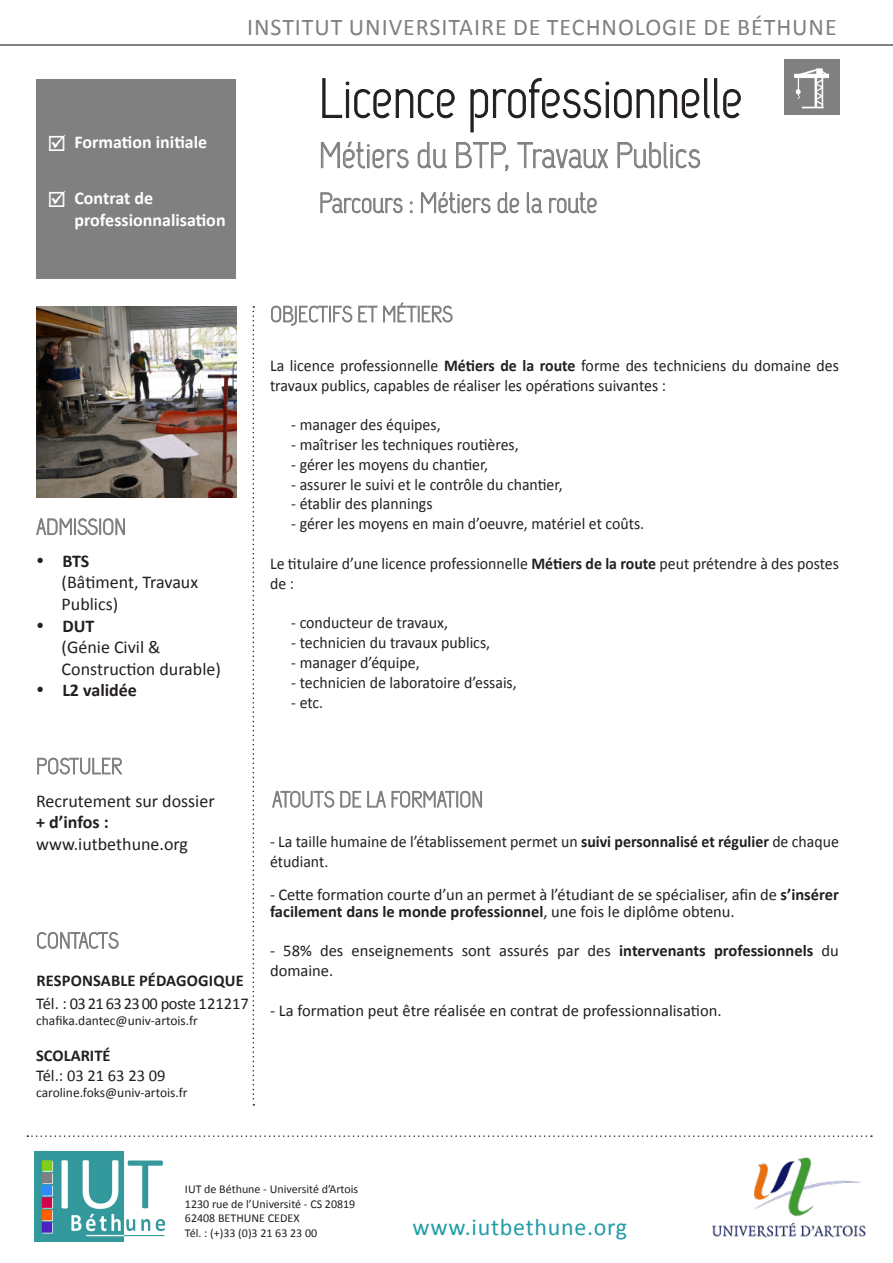
<style>
.page{position:relative;width:893px;height:1263px;background:#fff}
.page>*{position:absolute;margin:0;border:0;box-sizing:border-box;transform-origin:0 0}
.t1{font:55.5px "Capsuula";color:#231f20}
.t2{font:36px "Capsuula";color:#808080}
.t3{font:24px "Calibri";letter-spacing:.04em;color:#808080}
.t4{font:24px "Calibri";letter-spacing:.03em;color:#219da8}
.t5{font:18px/21.6px "Calibri";color:#231f20}
.t6{font:700 18px "Calibri";color:#fff}
.t7{font:700 18px "Calibri";color:#231f20}
.t8{font:16.5px/19.8px "Calibri";color:#231f20;scale:.96 1}
.t9{font:16.5px/16.5px "Calibri";color:#231f20}
.t10{font:700 16.5px "Calibri";letter-spacing:.01em;color:#231f20}
.t11{font:16.5px "Calibri";letter-spacing:-.035em;color:#231f20}
.t12{font:13.5px "Calibri";color:#231f20}
.t13{font:12px "Calibri";color:#231f20}
.s1{font-weight:700}
</style>
<div class="page">
<img style="left:785px;top:60px;width:55px;height:55px">
<div style="left:36px;top:79px;width:200px;height:200px;background:#808080"></div>
<img style="left:36px;top:306px;width:200px;height:191px">
<svg style="left:253px;top:306px;width:1px;height:800px"></svg>
<svg style="left:271px;top:302px;width:182px;height:24px"></svg>
<hr style="left:0;top:45px;width:893px;height:1px;background:#808080">
<svg style="left:272px;top:790px;width:89px;height:18px"></svg>
<svg style="left:367px;top:790px;width:115px;height:18px"></svg>
<svg style="left:36px;top:518px;width:89px;height:18px"></svg>
<img style="left:34px;top:1152px;width:131px;height:90px">
<img style="left:712px;top:1157px;width:154px;height:81px">
<svg style="left:27px;top:1135px;width:845px;height:2px"></svg>
<svg style="left:37px;top:757px;width:86px;height:18px"></svg>
<svg style="left:37px;top:932px;width:82px;height:17px"></svg>
<svg style="left:322px;top:78px;width:133px;height:41px"></svg>
<svg style="left:470px;top:78px;width:271px;height:55px"></svg>
<svg style="left:321px;top:141px;width:88px;height:28px"></svg>
<svg style="left:417px;top:142px;width:30px;height:27px"></svg>
<svg style="left:456px;top:142px;width:53px;height:29px"></svg>
<svg style="left:517px;top:142px;width:92px;height:27px"></svg>
<svg style="left:617px;top:142px;width:84px;height:27px"></svg>
<svg style="left:320px;top:192px;width:83px;height:22px"></svg>
<svg style="left:409px;top:201px;width:4px;height:12px"></svg>
<svg style="left:421px;top:192px;width:70px;height:22px"></svg>
<svg style="left:497px;top:192px;width:23px;height:22px"></svg>
<svg style="left:527px;top:192px;width:15px;height:22px"></svg>
<svg style="left:549px;top:192px;width:48px;height:22px"></svg>
<p class="t6" style="left:74px;top:131px;width:134px">Formation initiale</p>
<p class="t6" style="left:74px;top:187px;width:80px">Contrat de</p>
<p class="t6" style="left:74px;top:208px;width:153px">professionnalisation</p>
<p class="t3" style="left:247px;top:12px;width:591px">INSTITUT UNIVERSITAIRE DE TECHNOLOGIE DE BÉTHUNE</p>
<p class="t1" style="left:319px;top:67px;width:425px">Licence professionnelle</p>
<p class="t2" style="left:319px;top:135px;width:384px">Métiers du BTP, Travaux Publics</p>
<p class="t7" style="left:36px;top:549px;width:55px">• BTS</p>
<p class="t5" style="left:62px;top:572px;width:138px">(Bâtiment, Travaux<br>Publics)</p>
<p class="t7" style="left:36px;top:614px;width:60px">• DUT</p>
<p class="t5" style="left:62px;top:636px;width:161px">(Génie Civil &amp;<br>Construction durable)</p>
<p class="t7" style="left:36px;top:679px;width:102px">• L2 validée</p>
<p class="t8" style="left:270px;top:355px;width:594px">La licence professionnelle <span class="s1">Métiers de la route</span> forme des techniciens du domaine des travaux publics, capables de réaliser les opérations suivantes :</p>
<p class="t8" style="left:291px;top:415px;width:157px">- manager des équipes,</p>
<p class="t8" style="left:291px;top:435px;width:238px">- maîtriser les techniques routières,</p>
<p class="t8" style="left:291px;top:454px;width:207px">- gérer les moyens du chantier,</p>
<p class="t8" style="left:291px;top:474px;width:284px">- assurer le suivi et le contrôle du chantier,</p>
<p class="t8" style="left:291px;top:494px;width:149px">- établir des plannings</p>
<p class="t8" style="left:291px;top:514px;width:369px">- gérer les moyens en main d’oeuvre, matériel et coûts.</p>
<p class="t8" style="left:270px;top:553px;width:594px">Le titulaire d’une licence professionnelle <span class="s1">Métiers de la route</span> peut prétendre à des postes de :</p>
<p class="t8" style="left:291px;top:613px;width:165px">- conducteur de travaux,</p>
<p class="t8" style="left:291px;top:633px;width:209px">- technicien du travaux publics,</p>
<p class="t8" style="left:291px;top:652px;width:135px">- manager d’équipe,</p>
<p class="t8" style="left:291px;top:672px;width:236px">- technicien de laboratoire d’essais,</p>
<p class="t8" style="left:291px;top:692px;width:35px">- etc.</p>
<p class="t5" style="left:36px;top:790px;width:180px">Recrutement sur dossier</p>
<p class="t7" style="left:36px;top:811px;width:74px">+ d’infos :</p>
<p class="t5" style="left:36px;top:833px;width:153px">www.iutbethune.org</p>
<p class="t10" style="left:36px;top:969px;width:209px">RESPONSABLE PÉDAGOGIQUE</p>
<p class="t11" style="left:36px;top:993px;width:214px">Tél. : 03 21 63 23 00 poste 121217</p>
<p class="t12" style="left:36px;top:1012px;width:163px">chafika.dantec@univ-artois.fr</p>
<p class="t10" style="left:36px;top:1045px;width:76px">SCOLARITÉ</p>
<p class="t9" style="left:36px;top:1067px;width:131px">Tél.: 03 21 63 23 09</p>
<p class="t12" style="left:36px;top:1084px;width:153px">caroline.foks@univ-artois.fr</p>
<p class="t8" style="left:270px;top:832px;width:594px">- La taille humaine de l’établissement permet un <span class="s1">suivi personnalisé et régulier</span> de chaque étudiant.</p>
<p class="t9" style="left:270px;top:886px;width:570px">- Cette formation courte d’un an permet à l’étudiant de se spécialiser, afin de <span class="s1">s’insérer facilement dans le monde professionnel</span>, une fois le diplôme obtenu.</p>
<p class="t9" style="left:270px;top:941px;width:570px;line-height:19.8px">- 58% des enseignements sont assurés par des <span class="s1">intervenants professionnels</span> du domaine.</p>
<p class="t9" style="left:270px;top:1002px;width:453px">- La formation peut être réalisée en contrat de professionnalisation.</p>
<p class="t13" style="left:185px;top:1182px;width:175px">IUT de Béthune - Université d’Artois</p>
<p class="t13" style="left:185px;top:1196px;width:172px">1230 rue de l’Université - CS 20819</p>
<p class="t13" style="left:185px;top:1210px;width:116px">62408 BETHUNE CEDEX</p>
<p class="t13" style="left:185px;top:1225px;width:134px">Tél. : (+)33 (0)3 21 63 23 00</p>
<p class="t4" style="left:412px;top:1211px;width:216px">www.iutbethune.org</p>
</div>
